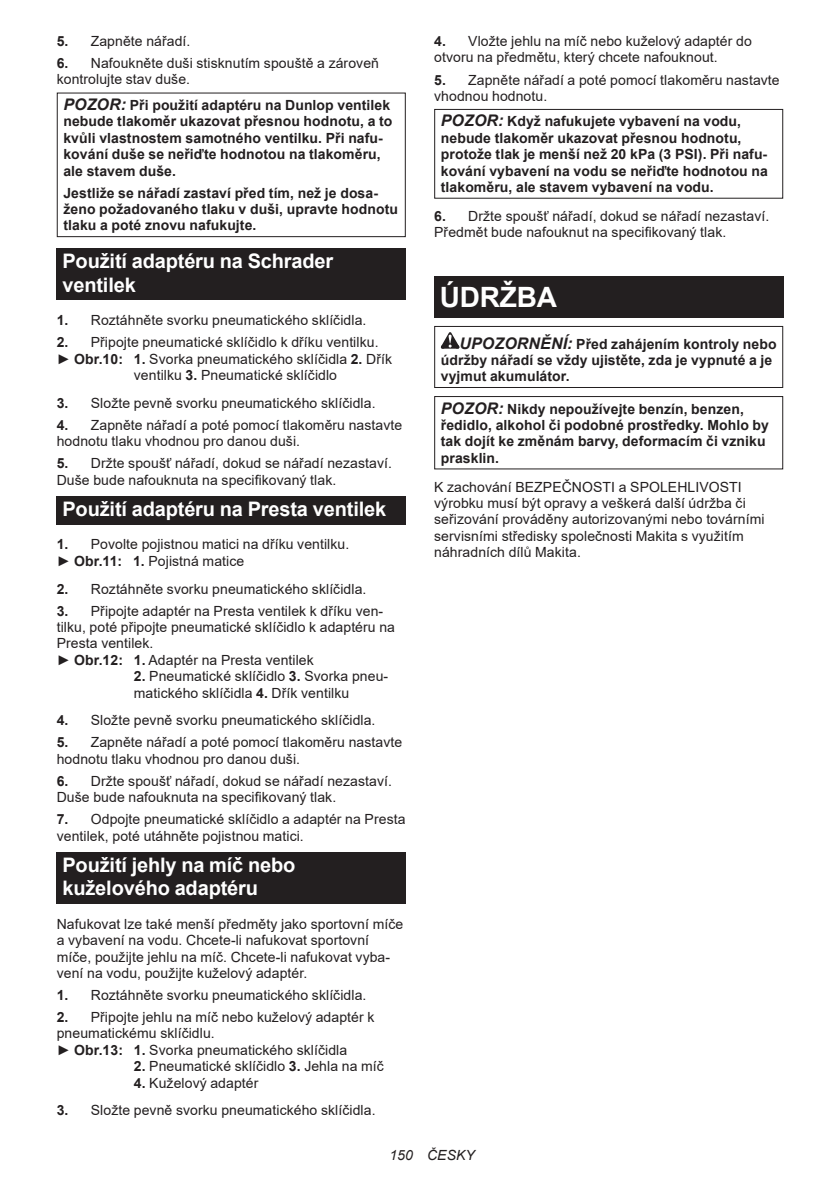
<style>
.page{position:relative;width:840px;height:1191px;background:#fff}
.page>*{position:absolute;margin:0;border:0;box-sizing:border-box;transform-origin:0 0}
.t1{font:700 28px "Arial";letter-spacing:-.01em;color:#fff}
.t2{font:700 20px/23.4px "Arial";letter-spacing:-.01em;color:#fff}
.t3{font:14px/16.4px "Arial";letter-spacing:.005em;color:#231f20}
.t4{font:700 14px/16.4px "Arial";letter-spacing:.005em;color:#231f20}
.t5{font:italic 14px "Arial";letter-spacing:.005em;color:#231f20}
.s1{font-weight:700}
.s2{font-style:italic;font-size:16px}
</style>
<div class="page">
<div style="left:57px;top:93px;width:348px;height:144px;border:1px solid #231f20"></div>
<div style="left:57px;top:248px;width:348px;height:52px;background:#231f20"></div>
<div style="left:57px;top:496px;width:348px;height:28px;background:#231f20"></div>
<div style="left:57px;top:852px;width:348px;height:52px;background:#231f20"></div>
<div style="left:434px;top:109px;width:348px;height:90px;border:1px solid #231f20"></div>
<div style="left:434px;top:277px;width:348px;height:41px;background:#231f20"></div>
<svg style="left:440px;top:332px;width:19px;height:16px"></svg>
<div style="left:434px;top:326px;width:348px;height:62px;border:1px solid #231f20"></div>
<div style="left:434px;top:396px;width:348px;height:73px;border:1px solid #231f20"></div>
<p class="t3" style="left:57px;top:33px;width:135px"><span class="s1">5.</span> Zapněte nářadí.</p>
<p class="t3" style="left:57px;top:55px;width:323px"><span class="s1">6.</span> Nafoukněte duši stisknutím spouště a zároveň kontrolujte stav duše.</p>
<p class="t4" style="left:63px;top:97px;width:330px"><span class="s2">POZOR:</span> Při použití adaptéru na Dunlop ventilek nebude tlakoměr ukazovat přesnou hodnotu, a to kvůli vlastnostem samotného ventilku. Při nafu&shy;kování duše se neřiďte hodnotou na tlakoměru, ale stavem duše.</p>
<p class="t4" style="left:63px;top:185px;width:336px">Jestliže se nářadí zastaví před tím, než je dosa&shy;ženo požadovaného tlaku v duši, upravte hodnotu tlaku a poté znovu nafukujte.</p>
<h2 class="t2" style="left:62px;top:250px;width:272px">Použití adaptéru na Schrader ventilek</h2>
<p class="t3" style="left:57px;top:312px;width:311px"><span class="s1">1.</span> Roztáhněte svorku pneumatického sklíčidla.</p>
<p class="t3" style="left:57px;top:334px;width:323px"><span class="s1">2.</span> Připojte pneumatické sklíčidlo k dříku ventilku.</p>
<p class="t3" style="left:57px;top:350px;width:337px">► <span class="s1">Obr.10: 1.</span> Svorka pneumatického sklíčidla <span class="s1">2.</span> Dřík</p>
<p class="t3" style="left:134px;top:368px;width:204px">ventilku <span class="s1">3.</span> Pneumatické sklíčidlo</p>
<p class="t3" style="left:57px;top:395px;width:320px"><span class="s1">3.</span> Složte pevně svorku pneumatického sklíčidla.</p>
<p class="t3" style="left:57px;top:417px;width:347px"><span class="s1">4.</span> Zapněte nářadí a poté pomocí tlakoměru nastavte hodnotu tlaku vhodnou pro danou duši.</p>
<p class="t3" style="left:57px;top:455px;width:336px"><span class="s1">5.</span> Držte spoušť nářadí, dokud se nářadí nezastaví.<br>Duše bude nafouknuta na specifikovaný tlak.</p>
<h2 class="t2" style="left:62px;top:497px;width:325px">Použití adaptéru na Presta ventilek</h2>
<p class="t3" style="left:57px;top:536px;width:294px"><span class="s1">1.</span> Povolte pojistnou matici na dříku ventilku. ► <span class="s1">Obr.11: 1.</span> Pojistná matice</p>
<p class="t3" style="left:57px;top:580px;width:311px"><span class="s1">2.</span> Roztáhněte svorku pneumatického sklíčidla.</p>
<p class="t3" style="left:57px;top:602px;width:339px"><span class="s1">3.</span> Připojte adaptér na Presta ventilek k dříku ven&shy;tilku, poté připojte pneumatické sklíčidlo k adaptéru na Presta ventilek.<br>► <span class="s1">Obr.12: 1.</span> Adaptér na Presta ventilek</p>
<p class="t3" style="left:134px;top:668px;width:256px"><span class="s1">2.</span> Pneumatické sklíčidlo <span class="s1">3.</span> Svorka pneu&shy;matického sklíčidla <span class="s1">4.</span> Dřík ventilku</p>
<p class="t3" style="left:57px;top:712px;width:320px"><span class="s1">4.</span> Složte pevně svorku pneumatického sklíčidla.</p>
<p class="t3" style="left:57px;top:734px;width:347px"><span class="s1">5.</span> Zapněte nářadí a poté pomocí tlakoměru nastavte hodnotu tlaku vhodnou pro danou duši.</p>
<p class="t3" style="left:57px;top:772px;width:336px"><span class="s1">6.</span> Držte spoušť nářadí, dokud se nářadí nezastaví.<br>Duše bude nafouknuta na specifikovaný tlak.</p>
<p class="t3" style="left:57px;top:811px;width:350px"><span class="s1">7.</span> Odpojte pneumatické sklíčidlo a adaptér na Presta ventilek, poté utáhněte pojistnou matici.</p>
<h2 class="t2" style="left:62px;top:853px;width:234px">Použití jehly na míč nebo kuželového adaptéru</h2>
<p class="t3" style="left:57px;top:915px;width:348px">Nafukovat lze také menší předměty jako sportovní míče a vybavení na vodu. Chcete-li nafukovat sportovní míče, použijte jehlu na míč. Chcete-li nafukovat vyba&shy;vení na vodu, použijte kuželový adaptér.</p>
<p class="t3" style="left:57px;top:986px;width:311px"><span class="s1">1.</span> Roztáhněte svorku pneumatického sklíčidla.</p>
<p class="t3" style="left:57px;top:1008px;width:319px"><span class="s1">2.</span> Připojte jehlu na míč nebo kuželový adaptér k pneumatickému sklíčidlu.<br>► <span class="s1">Obr.13: 1.</span> Svorka pneumatického sklíčidla</p>
<p class="t3" style="left:134px;top:1058px;width:251px"><span class="s1">2.</span> Pneumatické sklíčidlo <span class="s1">3.</span> Jehla na míč</p>
<p class="t3" style="left:134px;top:1074px;width:126px"><span class="s1">4.</span> Kuželový adaptér</p>
<p class="t3" style="left:57px;top:1102px;width:320px"><span class="s1">3.</span> Složte pevně svorku pneumatického sklíčidla.</p>
<p class="t3" style="left:434px;top:33px;width:319px"><span class="s1">4.</span> Vložte jehlu na míč nebo kuželový adaptér do otvoru na předmětu, který chcete nafouknout.</p>
<p class="t3" style="left:434px;top:71px;width:347px"><span class="s1">5.</span> Zapněte nářadí a poté pomocí tlakoměru nastavte vhodnou hodnotu.</p>
<p class="t4" style="left:440px;top:113px;width:328px"><span class="s2">POZOR:</span> Když nafukujete vybavení na vodu, nebude tlakoměr ukazovat přesnou hodnotu, protože tlak je menší než 20 kPa (3 PSI). Při nafu&shy;kování vybavení na vodu se neřiďte hodnotou na tlakoměru, ale stavem vybavení na vodu.</p>
<p class="t3" style="left:434px;top:207px;width:336px"><span class="s1">6.</span> Držte spoušť nářadí, dokud se nářadí nezastaví.<br>Předmět bude nafouknut na specifikovaný tlak.</p>
<h1 class="t1" style="left:439px;top:277px;width:119px">ÚDRŽBA</h1>
<p class="t4" style="left:440px;top:335px;width:337px;text-indent:19px"><span class="s2">UPOZORNĚNÍ:</span> Před zahájením kontroly nebo údržby nářadí se vždy ujistěte, zda je vypnuté a je vyjmut akumulátor.</p>
<p class="t4" style="left:440px;top:401px;width:329px"><span class="s2">POZOR:</span> Nikdy nepoužívejte benzín, benzen, ředidlo, alkohol či podobné prostředky. Mohlo by tak dojít ke změnám barvy, deformacím či vzniku prasklin.</p>
<p class="t3" style="left:434px;top:478px;width:332px">K zachování BEZPEČNOSTI a SPOLEHLIVOSTI výrobku musí být opravy a veškerá další údržba či seřizování prováděny autorizovanými nebo továrními servisními středisky společnosti Makita s využitím náhradních dílů Makita.</p>
<p class="t5" style="left:389px;top:1150px;width:87px">150 ČESKY</p>
</div>
